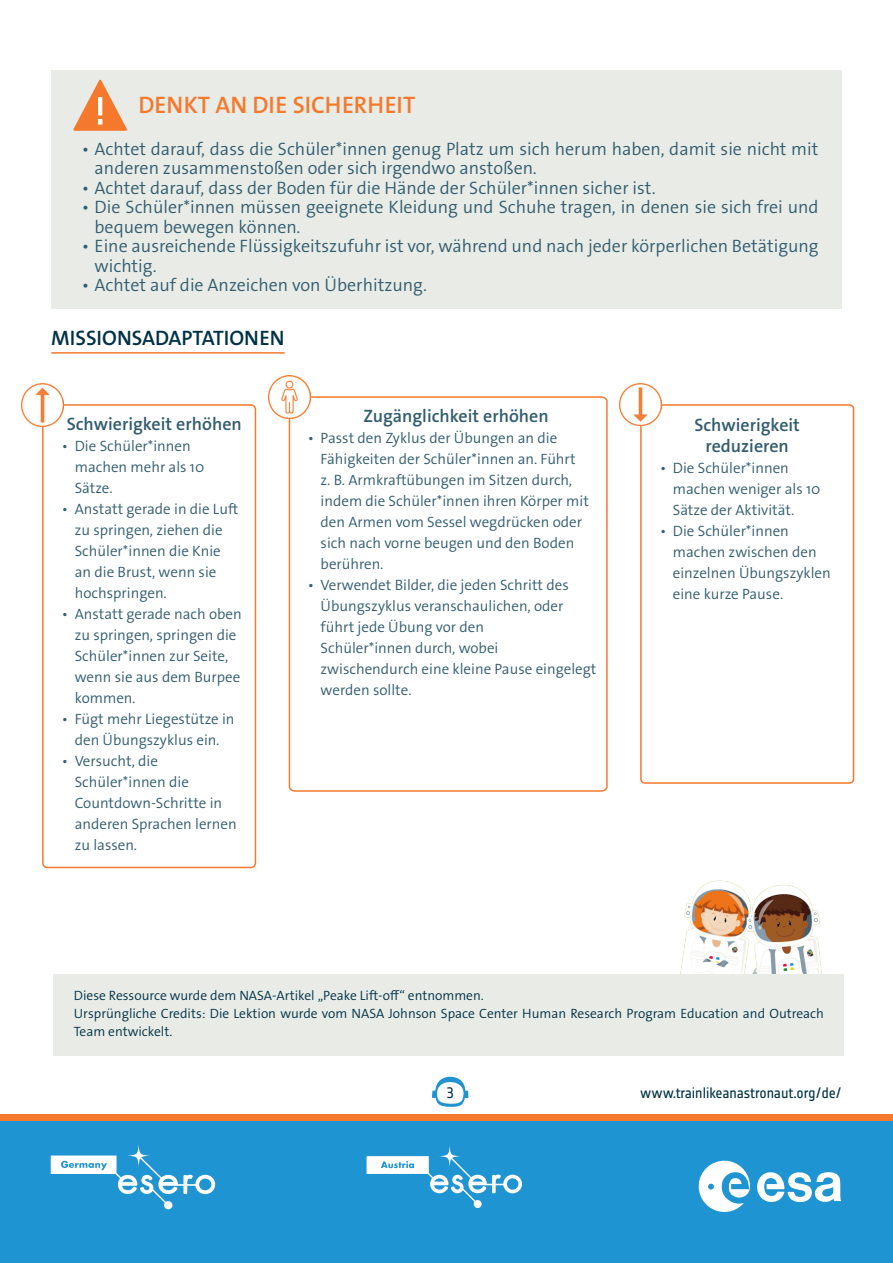
<style>
.page{position:relative;width:893px;height:1263px;background:#fff}
.page>*{position:absolute;margin:0;border:0;box-sizing:border-box;transform-origin:0 0}
.Body_text{font:600 24px "The Sans Os F";color:#f4792d}
.Title_underlined_orange{font:600 21px "The Sans Os F";color:#003146}
.t1{font:300 18px/19.5px "The Sans Os F";color:#325d6f}
.Body_text-2{font:600 18px/21px "The Sans Os F";color:#325d6f;text-align:center}
.t2{font:300 15px/21px "The Sans Os F";color:#325d6f}
.t3{font:15px "Notes Esa";letter-spacing:-.005em;color:#003146}
.Body_text-3{font:300 13.5px/18px "The Sans Os F";color:#003146}
</style>
<div class="page">
<div style="left:0;top:1120px;width:893px;height:143px;background:#1f94d2"></div>
<div style="left:0;top:1114px;width:893px;height:6px;background:#f4792d"></div>
<svg style="left:51px;top:1145px;width:164px;height:64px"></svg>
<svg style="left:757px;top:1172px;width:84px;height:30px"></svg>
<svg style="left:698px;top:1160px;width:52px;height:52px"></svg>
<svg style="left:367px;top:1146px;width:155px;height:62px"></svg>
<div style="left:51px;top:70px;width:791px;height:238px;background:#e8ebe6"></div>
<svg style="left:432px;top:1077px;width:36px;height:30px"></svg>
<svg style="left:73px;top:80px;width:54px;height:51px"></svg>
<img style="left:679px;top:880px;width:145px;height:95px">
<hr style="left:51px;top:352px;width:234px;height:2px;background:#f4792d">
<div style="left:53px;top:975px;width:791px;height:81px;background:#e8ebe6"></div>
<div style="left:640px;top:404px;width:214px;height:380px;border:2px solid #f4792d;border-radius:4px"></div>
<img style="left:619px;top:383px;width:43px;height:43px">
<svg style="left:288px;top:396px;width:320px;height:396px"></svg>
<img style="left:268px;top:375px;width:43px;height:43px">
<div style="left:42px;top:404px;width:214px;height:464px;border:2px solid #f4792d;border-radius:4px"></div>
<img style="left:21px;top:384px;width:43px;height:42px">
<p class="Body_text" style="left:138px;top:89px;width:278px">DENKT AN DIE SICHERHEIT</p>
<p class="t1" style="left:95px;top:139px;width:725px;text-indent:-13px">• Achtet darauf, dass die Schüler*innen genug Platz um sich herum haben, damit sie nicht mit anderen zusammenstoßen oder sich irgendwo anstoßen.</p>
<p class="t1" style="left:82px;top:178px;width:575px">• Achtet darauf, dass der Boden für die Hände der Schüler*innen sicher ist.</p>
<p class="t1" style="left:95px;top:198px;width:725px;text-indent:-13px">• Die Schüler*innen müssen geeignete Kleidung und Schuhe tragen, in denen sie sich frei und bequem bewegen können.</p>
<p class="t1" style="left:95px;top:237px;width:725px;text-indent:-13px">• Eine ausreichende Flüssigkeitszufuhr ist vor, während und nach jeder körperlichen Betätigung wichtig.</p>
<p class="t1" style="left:82px;top:276px;width:347px">• Achtet auf die Anzeichen von Überhitzung.</p>
<p class="Title_underlined_orange" style="left:51px;top:325px;width:235px">MISSIONSADAPTATIONEN</p>
<p class="Body_text-2" style="left:67px;top:414px;width:177px">Schwierigkeit erhöhen</p>
<p class="t2" style="left:75px;top:436px;width:131px;text-indent:-13px">• Die Schüler*innen machen mehr als 10<br>Sätze.</p>
<p class="t2" style="left:75px;top:499px;width:165px;text-indent:-13px">• Anstatt gerade in die Luft zu springen, ziehen die<br>Schüler*innen die Knie an die Brust, wenn sie hochspringen.</p>
<p class="t2" style="left:75px;top:604px;width:169px;text-indent:-13px">• Anstatt gerade nach oben zu springen, springen die<br>Schüler*innen zur Seite, wenn sie aus dem Burpee kommen.</p>
<p class="t2" style="left:62px;top:709px;width:174px;text-align:center">• Fügt mehr Liegestütze in den Übungszyklus ein.</p>
<p class="t2" style="left:75px;top:751px;width:164px;text-indent:-13px">• Versucht, die<br>Schüler*innen die<br>Countdown-Schritte in anderen Sprachen lernen zu lassen.</p>
<p class="Body_text-2" style="left:363px;top:406px;width:187px">Zugänglichkeit erhöhen</p>
<p class="t2" style="left:321px;top:428px;width:270px;text-indent:-13px">• Passt den Zyklus der Übungen an die Fähigkeiten der Schüler*innen an. Führt z. B. Armkraftübungen im Sitzen durch, indem die Schüler*innen ihren Körper mit den Armen vom Sessel wegdrücken oder sich nach vorne beugen und den Boden berühren.</p>
<p class="t2" style="left:321px;top:575px;width:277px;text-indent:-13px">• Verwendet Bilder, die jeden Schritt des<br>Übungszyklus veranschaulichen, oder führt jede Übung vor den<br>Schüler*innen durch, wobei zwischendurch eine kleine Pause eingelegt werden sollte.</p>
<p class="Body_text-2" style="left:694px;top:415px;width:107px">Schwierigkeit reduzieren</p>
<p class="t2" style="left:673px;top:458px;width:149px;text-indent:-13px">• Die Schüler*innen machen weniger als 10<br>Sätze der Aktivität.</p>
<p class="t2" style="left:673px;top:521px;width:159px;text-indent:-13px">• Die Schüler*innen machen zwischen den einzelnen Übungszyklen eine kurze Pause.</p>
<p class="Body_text-3" style="left:74px;top:986px;width:411px">Diese Ressource wurde dem NASA-Artikel „Peake Lift-off“ entnommen.</p>
<p class="Body_text-3" style="left:74px;top:1004px;width:751px">Ursprüngliche Credits: Die Lektion wurde vom NASA Johnson Space Center Human Research Program Education and Outreach<br>Team entwickelt.</p>
<p class="t3" style="left:446px;top:1084px;width:9px">3</p>
<p class="t3" style="left:640px;top:1084px;width:203px">www.trainlikeanastronaut.org/de/</p>
</div>
